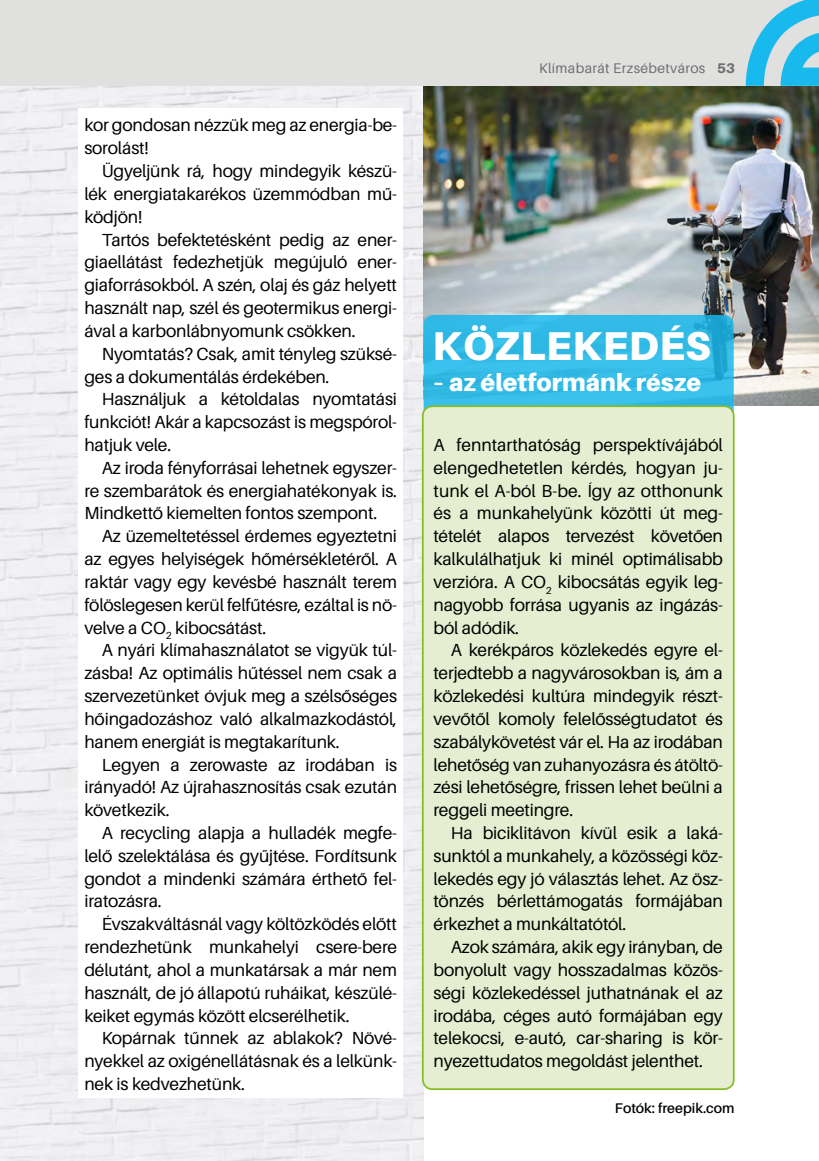
<style>
.page{position:relative;width:819px;height:1161px;background:#fff}
.page>*{position:absolute;margin:0;border:0;box-sizing:border-box;transform-origin:0 0}
.t1{font:900 40.25px "Aileron";letter-spacing:.01em;color:#fff}
.t2{font:900 24.5px "Aileron";color:#fff}
.t3{font:17.5px/22.8px "Aileron";letter-spacing:-.01em;color:#000;text-align:justify}
.t4{font:14px "Aileron";letter-spacing:.025em;color:#706f6f}
.t5{font:600 14px "Aileron";color:#000}
.s1{font-weight:800}
</style>
<div class="page">
<img style="left:0;top:86px;width:423px;height:1075px">
<img style="left:423px;top:86px;width:396px;height:319px">
<div style="left:423px;top:315px;width:310px;height:607px;background:#33bbe7;border-radius:10px"></div>
<div style="left:0;top:0;width:819px;height:86px;background:#e0e0df"></div>
<svg style="left:745px;top:0;width:74px;height:86px"></svg>
<div style="left:423px;top:406px;width:310px;height:683px;background:#e5eed0;border-radius:10px"></div>
<div style="left:422px;top:405px;width:312px;height:685px;border:2px solid #86bc25;border-radius:10px"></div>
<div style="left:78px;top:109px;width:325px;height:989px;background:#fff"></div>
<p class="t3" style="left:84px;top:114px;width:314px">kor gondosan nézzük meg az energia-be&shy;sorolást!</p>
<p class="t3" style="left:84px;top:160px;width:314px;text-indent:17px">Ügyeljünk rá, hogy mindegyik készü&shy;lék energiatakarékos üzemmódban mű&shy;ködjön!</p>
<p class="t3" style="left:84px;top:228px;width:314px;text-indent:17px">Tartós befektetésként pedig az ener&shy;giaellátást fedezhetjük megújuló ener&shy;giaforrásokból. A szén, olaj és gáz helyett használt nap, szél és geotermikus energi&shy;ával a karbonlábnyomunk csökken.</p>
<p class="t3" style="left:84px;top:342px;width:314px;text-indent:17px">Nyomtatás? Csak, amit tényleg szüksé&shy;ges a dokumentálás érdekében.</p>
<p class="t3" style="left:84px;top:388px;width:314px;text-indent:17px">Használjuk a kétoldalas nyomtatási funkciót! Akár a kapcsozást is megspórol&shy;hatjuk vele.</p>
<p class="t3" style="left:84px;top:457px;width:314px;text-indent:17px">Az iroda fényforrásai lehetnek egyszer&shy;re szembarátok és energiahatékonyak is.<br>Mindkettő kiemelten fontos szempont.</p>
<p class="t3" style="left:84px;top:525px;width:314px;text-indent:17px">Az üzemeltetéssel érdemes egyeztetni az egyes helyiségek hőmérsékletéről. A raktár vagy egy kevésbé használt terem fölöslegesen kerül felfűtésre, ezáltal is nö&shy;velve a CO<sub>2</sub> kibocsátást.</p>
<p class="t3" style="left:84px;top:639px;width:314px;text-indent:17px">A nyári klímahasználatot se vigyük túl&shy;zásba! Az optimális hűtéssel nem csak a szervezetünket óvjuk meg a szélsőséges hőingadozáshoz való alkalmazkodástól, hanem energiát is megtakarítunk.</p>
<p class="t3" style="left:84px;top:753px;width:314px;text-indent:17px">Legyen a zerowaste az irodában is irányadó! Az újrahasznosítás csak ezután következik.</p>
<p class="t3" style="left:84px;top:822px;width:314px;text-indent:17px">A recycling alapja a hulladék megfe&shy;lelő szelektálása és gyűjtése. Fordítsunk gondot a mindenki számára érthető fel&shy;iratozásra.</p>
<p class="t3" style="left:84px;top:913px;width:314px;text-indent:17px">Évszakváltásnál vagy költözködés előtt rendezhetünk munkahelyi csere-bere délutánt, ahol a munkatársak a már nem használt, de jó állapotú ruháikat, készülé&shy;keiket egymás között elcserélhetik.</p>
<p class="t3" style="left:84px;top:1027px;width:314px;text-indent:17px">Kopárnak tűnnek az ablakok? Növé&shy;nyekkel az oxigénellátásnak és a lelkünk&shy;nek is kedvezhetünk.</p>
<p class="t4" style="left:539px;top:60px;width:197px">Klímabarát Erzsébetváros <span class="s1">53</span></p>
<h1 class="t1" style="left:432px;top:322px;width:279px">KÖZLEKEDÉS</h1>
<h2 class="t2" style="left:432px;top:368px;width:270px">– az életformánk része</h2>
<p class="t3" style="left:433px;top:434px;width:291px">A fenntarthatóság perspektívájából elengedhetetlen kérdés, hogyan ju&shy;tunk el A-ból B-be. Így az otthonunk és a munkahelyünk közötti út meg&shy;tételét alapos tervezést követően kalkulálhatjuk ki minél optimálisabb verzióra. A CO<sub>2</sub> kibocsátás egyik leg&shy;nagyobb forrása ugyanis az ingázás&shy;ból adódik.</p>
<p class="t3" style="left:433px;top:639px;width:291px;text-indent:17px">A kerékpáros közlekedés egyre el&shy;terjedtebb a nagyvárosokban is, ám a közlekedési kultúra mindegyik részt&shy;vevőtől komoly felelősségtudatot és szabálykövetést vár el. Ha az irodában lehetőség van zuhanyozásra és átöltö&shy;zési lehetőségre, frissen lehet beülni a reggeli meetingre.</p>
<p class="t3" style="left:433px;top:822px;width:291px;text-indent:17px">Ha biciklitávon kívül esik a laká&shy;sunktól a munkahely, a közösségi köz&shy;lekedés egy jó választás lehet. Az ösz&shy;tönzés bérlettámogatás formájában érkezhet a munkáltatótól.</p>
<p class="t3" style="left:433px;top:936px;width:291px;text-indent:17px">Azok számára, akik egy irányban, de bonyolult vagy hosszadalmas közös&shy;ségi közlekedéssel juthatnának el az irodába, céges autó formájában egy telekocsi, e-autó, car-sharing is kör&shy;nyezettudatos megoldást jelenthet.</p>
<p class="t5" style="left:615px;top:1101px;width:121px">Fotók: freepik.com</p>
</div>
